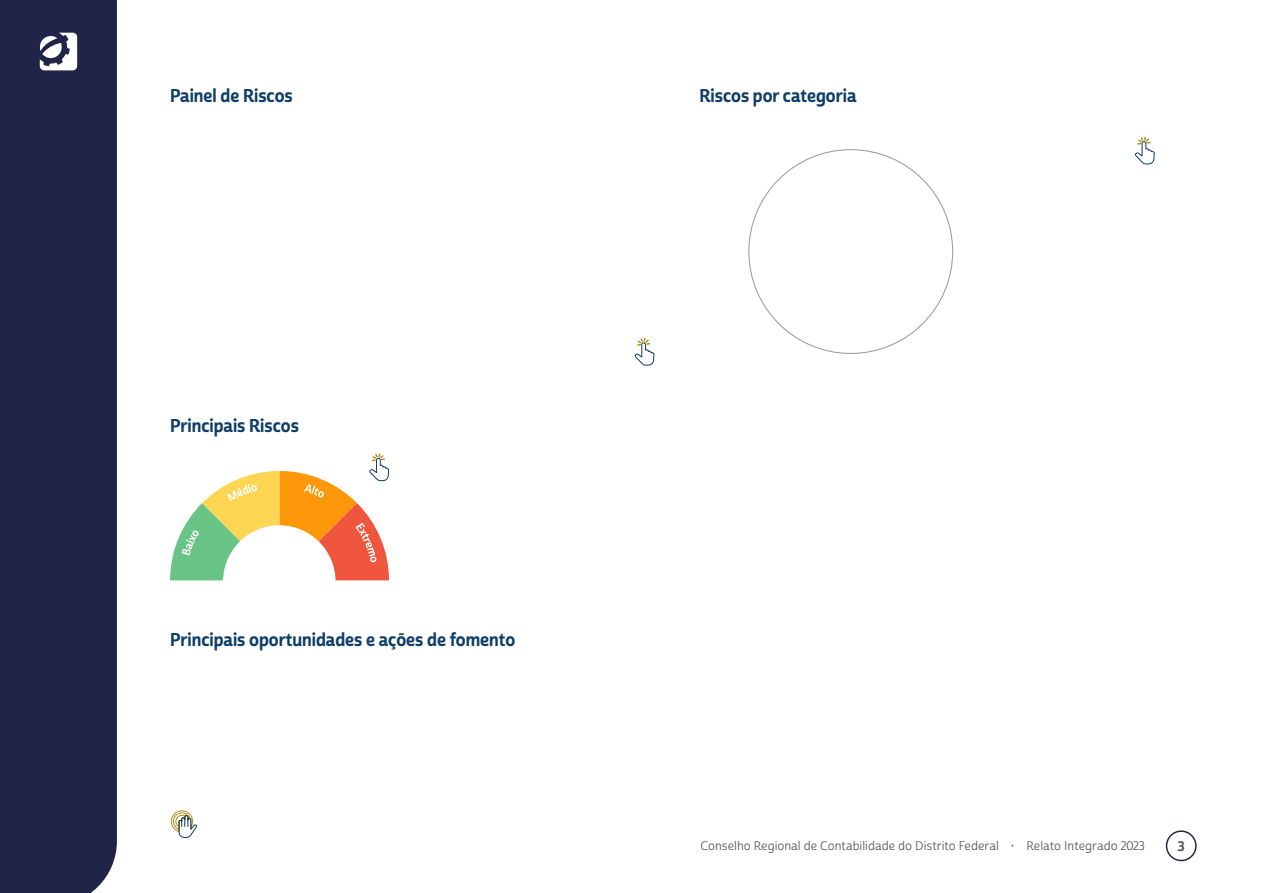
<style>
.page{position:relative;width:1263px;height:893px;background:#fff}
.page>*{position:absolute;margin:0;border:0;box-sizing:border-box;transform-origin:0 0}
.t1{font:18px "Cabrito Sans Con Bol";color:#0e3d67}
.t2{font:13.5px "Cabrito Sans Nor Bol";color:#575756}
.t3{font:12px "Cabrito Sans Nor Reg";color:#575756}
</style>
<div class="page">
<div style="left:1166px;top:830px;width:31px;height:31px;border:1px solid #202548;border-radius:50%"></div>
<div style="left:0;top:0;width:117px;height:893px;background:#202548"></div>
<svg style="left:40px;top:33px;width:37px;height:37px"></svg>
<svg style="left:1135px;top:137px;width:20px;height:28px"></svg>
<svg style="left:634px;top:338px;width:21px;height:28px"></svg>
<svg style="left:171px;top:810px;width:26px;height:29px"></svg>
<svg style="left:170px;top:453px;width:219px;height:127px"></svg>
<p class="t1" style="left:170px;top:84px;width:124px">Painel de Riscos</p>
<p class="t1" style="left:699px;top:84px;width:158px">Riscos por categoria</p>
<p class="t1" style="left:170px;top:414px;width:130px">Principais Riscos</p>
<p class="t1" style="left:170px;top:628px;width:347px">Principais oportunidades e ações de fomento</p>
<p class="t3" style="left:700px;top:839px;width:446px">Conselho Regional de Contabilidade do Distrito Federal • Relato Integrado 2023</p>
<p class="t2" style="left:1177px;top:838px;width:9px">3</p>
</div>
